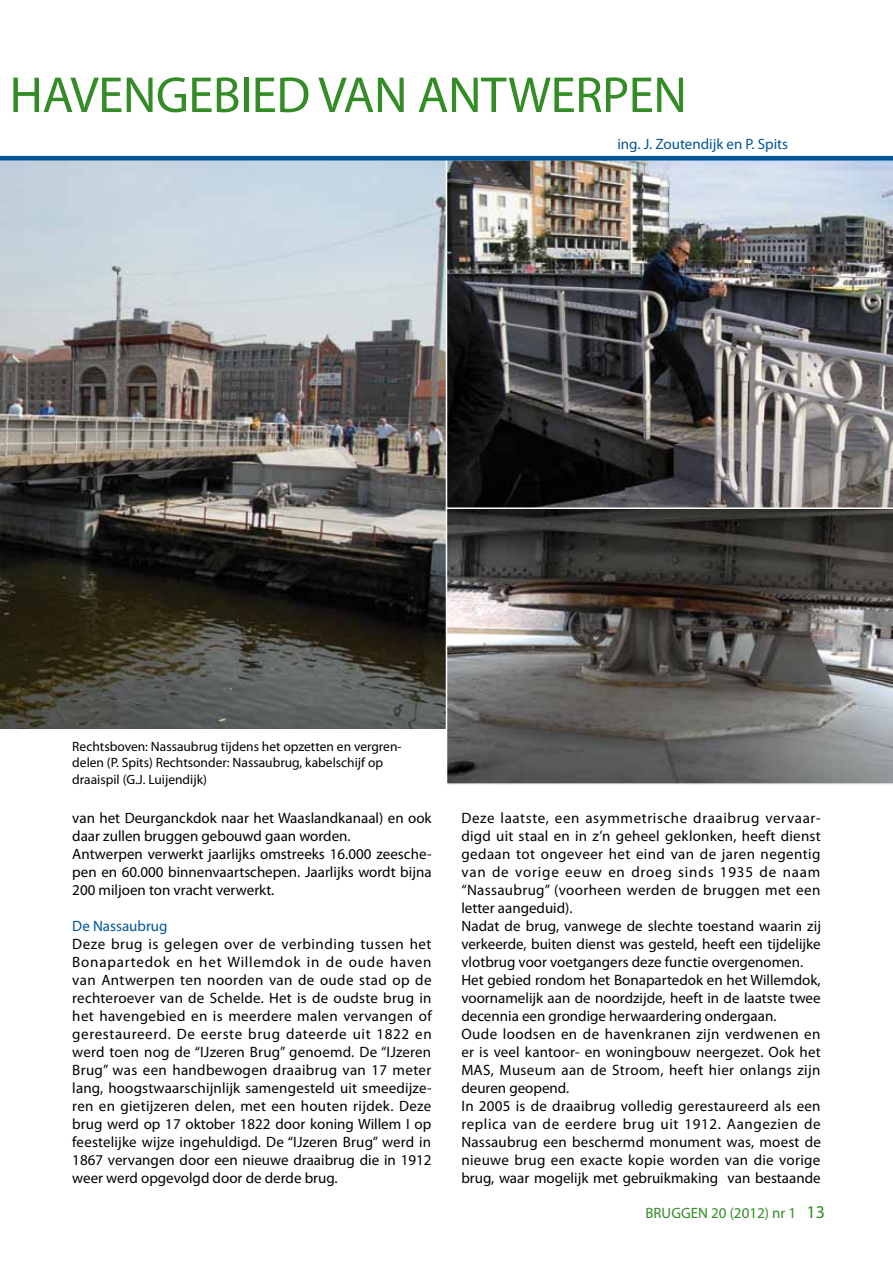
<style>
.page{position:relative;width:893px;height:1263px;background:#fff}
.page>*{position:absolute;margin:0;border:0;box-sizing:border-box;transform-origin:0 0}
.t1{font:51px "Myriad Pro";letter-spacing:-.01em;color:#338c26}
.t2{font:15px/18px "Myriad Pro";letter-spacing:.005em;color:#000}
.t3{font:15px "Myriad Pro";color:#005697}
.t4{font:15px "Myriad Pro";color:#338c26}
.t5{font:13.5px/16.2px "Myriad Pro";color:#000}
.s1{font-size:18px}
</style>
<div class="page">
<img style="left:0;top:161px;width:446px;height:567px">
<svg style="left:446px;top:509px;width:447px;height:276px;background:#5f5d5a"></svg>
<img style="left:447px;top:161px;width:446px;height:347px">
<div style="left:0;top:156px;width:893px;height:5px;background:#005697"></div>
<h1 class="t1" style="left:10px;top:63px;width:679px">HAVENGEBIED VAN ANTWERPEN</h1>
<p class="t3" style="left:617px;top:135px;width:172px">ing. J. Zoutendijk en P. Spits</p>
<p class="t5" style="left:72px;top:738px;width:331px">Rechtsboven: Nassaubrug tijdens het opzetten en vergren&shy;delen (P. Spits) Rechtsonder: Nassaubrug, kabelschijf op draaispil (G.J. Luijendijk)</p>
<p class="t2" style="left:72px;top:809px;width:361px">van het Deurganckdok naar het Waaslandkanaal) en ook daar zullen bruggen gebouwd gaan worden.<br>Antwerpen verwerkt jaarlijks omstreeks 16.000 zeesche&shy;pen en 60.000 binnenvaartschepen. Jaarlijks wordt bijna 200 miljoen ton vracht verwerkt.</p>
<p class="t3" style="left:72px;top:917px;width:97px">De Nassaubrug</p>
<p class="t2" style="left:72px;top:935px;width:361px;text-align:justify">Deze brug is gelegen over de verbinding tussen het Bonapartedok en het Willemdok in de oude haven van Antwerpen ten noorden van de oude stad op de rechteroever van de Schelde. Het is de oudste brug in het havengebied en is meerdere malen vervangen of gerestaureerd. De eerste brug dateerde uit 1822 en werd toen nog de “IJzeren Brug” genoemd. De “IJzeren Brug” was een handbewogen draaibrug van 17 meter lang, hoogstwaarschijnlijk samengesteld uit smeedijze&shy;ren en gietijzeren delen, met een houten rijdek. Deze brug werd op 17 oktober 1822 door koning Willem I op feestelijke wijze ingehuldigd. De “IJzeren Brug” werd in 1867 vervangen door een nieuwe draaibrug die in 1912 weer werd opgevolgd door de derde brug.</p>
<p class="t2" style="left:461px;top:809px;width:361px">Deze laatste, een asymmetrische draaibrug vervaar&shy;digd uit staal en in z’n geheel geklonken, heeft dienst gedaan tot ongeveer het eind van de jaren negentig van de vorige eeuw en droeg sinds 1935 de naam “Nassaubrug” (voorheen werden de bruggen met een letter aangeduid).<br>Nadat de brug, vanwege de slechte toestand waarin zij verkeerde, buiten dienst was gesteld, heeft een tijdelijke vlotbrug voor voetgangers deze functie overgenomen.<br>Het gebied rondom het Bonapartedok en het Willemdok, voornamelijk aan de noordzijde, heeft in de laatste twee decennia een grondige herwaardering ondergaan.<br>Oude loodsen en de havenkranen zijn verdwenen en er is veel kantoor- en woningbouw neergezet. Ook het MAS, Museum aan de Stroom, heeft hier onlangs zijn deuren geopend.<br>In 2005 is de draaibrug volledig gerestaureerd als een replica van de eerdere brug uit 1912. Aangezien de Nassaubrug een beschermd monument was, moest de nieuwe brug een exacte kopie worden van die vorige brug, waar mogelijk met gebruikmaking van bestaande</p>
<p class="t4" style="left:645px;top:1204px;width:181px">BRUGGEN 20 (2012) nr 1 <span class="s1">13</span></p>
</div>
